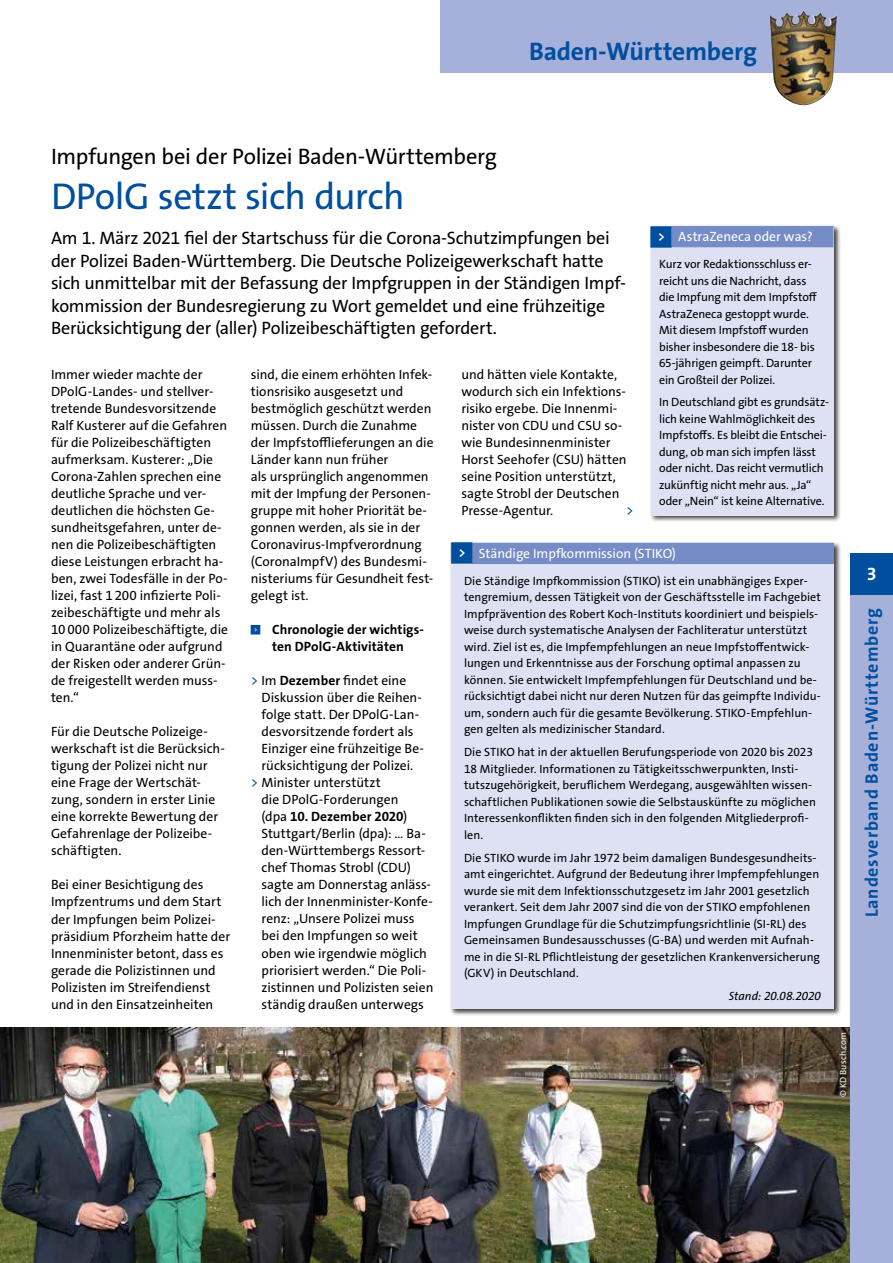
<style>
.page{position:relative;width:893px;height:1263px;background:#fff}
.page>*{position:absolute;margin:0;border:0;box-sizing:border-box;transform-origin:0 0}
.t1{font:37.5px "The Sans Os F";letter-spacing:-.015em;color:#004f9f}
.t2{font:700 25.5px "The Sans Os F";letter-spacing:-.005em;color:#004f9f}
.t3{font:22.5px "The Sans Os F";letter-spacing:-.015em;color:#000}
.t4{font:18px/22.5px "The Sans Os F";letter-spacing:-.015em;color:#000}
.t5{font:700 18px "The Sans Os F";letter-spacing:.045em;color:#004f9f}
.t6{font:700 18px "The Sans Os F";color:#fff}
.t7{font:13.5px/17px "The Sans Os F";color:#000}
.t8{font:700 13.5px/16.5px "The Sans Os F";letter-spacing:.005em;color:#000;text-align:center}
.t9{font:13.5px "The Sans Os F";color:#fff}
.t10{font:13.5px "The Sans Os F";color:#004f9f}
.t11{font:12px/16.5px "The Sans Os F";color:#000}
.t12{font:italic 12px "The Sans Os F";letter-spacing:-.01em;color:#000}
.t13{font:9px "The Sans Os F";letter-spacing:.015em;color:#fff}
.s1{font-family:"Top Numbers";color:#004f9f}
.s2{color:#004f9f}
.s3{font-weight:700}
.s4{font-weight:400}
</style>
<div class="page">
<div style="left:449px;top:541px;width:392px;height:475px;background:#000;opacity:.75"></div>
<div style="left:451px;top:543px;width:383px;height:465px;background:#dee1f3"></div>
<div style="left:472px;top:543px;width:362px;height:21px;background:#758cc6"></div>
<div style="left:455px;top:545px;width:13px;height:17px;background:#fff"></div>
<img style="left:0;top:1028px;width:850px;height:235px">
<div style="left:649px;top:224px;width:192px;height:299px;background:#000;opacity:.75"></div>
<div style="left:651px;top:226px;width:182px;height:289px;background:#dee1f3"></div>
<div style="left:671px;top:226px;width:162px;height:21px;background:#758cc6"></div>
<div style="left:655px;top:228px;width:17px;height:17px;background:#fff"></div>
<div style="left:850px;top:553px;width:43px;height:42px;background:#004f9f"></div>
<div style="left:850px;top:595px;width:43px;height:668px;background:#a5b0db"></div>
<div style="left:440px;top:0;width:453px;height:72px;background:#a5b0db"></div>
<img style="left:770px;top:11px;width:67px;height:94px">
<h2 class="t2" style="left:529px;top:35px;width:229px">Baden-Württemberg</h2>
<h3 class="t3" style="left:51px;top:142px;width:448px">Impfungen bei der Polizei Baden-Württemberg</h3>
<h1 class="t1" style="left:51px;top:172px;width:355px">DPolG setzt sich durch</h1>
<p class="t4" style="left:51px;top:227px;width:576px">Am 1. März 2021 fiel der Startschuss für die Corona-Schutzimpfungen bei der Polizei Baden-Württemberg. Die Deutsche Polizeigewerkschaft hatte sich unmittelbar mit der Befassung der Impfgruppen in der Ständigen Impf&shy;kommission der Bundesregierung zu Wort gemeldet und eine frühzeitige Berücksichtigung der (aller) Polizeibeschäftigten gefordert.</p>
<p class="t7" style="left:51px;top:366px;width:179px">Immer wieder machte der<br>DPolG-Landes- und stellver&shy;tretende Bundesvorsitzende<br>Ralf Kusterer auf die Gefahren für die Polizeibeschäftigten aufmerksam. Kusterer: „Die<br>Corona-Zahlen sprechen eine deutliche Sprache und ver&shy;deutlichen die höchsten Ge&shy;sundheitsgefahren, unter de&shy;nen die Polizeibeschäftigten diese Leistungen erbracht ha&shy;ben, zwei Todesfälle in der Po&shy;lizei, fast 1200 infizierte Poli&shy;zeibeschäftigte und mehr als<br>10000 Polizeibeschäftigte, die in Quarantäne oder aufgrund der Risken oder anderer Grün&shy;de freigestellt werden muss&shy;ten.“</p>
<p class="t7" style="left:51px;top:723px;width:175px">Für die Deutsche Polizeige&shy;werkschaft ist die Berücksich&shy;tigung der Polizei nicht nur eine Frage der Wertschät&shy;zung, sondern in erster Linie eine korrekte Bewertung der<br>Gefahrenlage der Polizeibe&shy;schäftigten.</p>
<p class="t7" style="left:51px;top:876px;width:181px">Bei einer Besichtigung des<br>Impfzentrums und dem Start der Impfungen beim Polizei&shy;präsidium Pforzheim hatte der<br>Innenminister betont, dass es gerade die Polizistinnen und<br>Polizisten im Streifendienst und in den Einsatzeinheiten</p>
<p class="t9" style="left:651px;top:228px;width:164px"><span class="s1">&lt;</span> AstraZeneca oder was?</p>
<p class="t11" style="left:659px;top:256px;width:159px">Kurz vor Redaktionsschluss er&shy;reicht uns die Nachricht, dass die Impfung mit dem Impfstoff<br>AstraZeneca gestoppt wurde.<br>Mit diesem Impfstoff wurden bisher insbesondere die 18- bis<br>65-jährigen geimpft. Darunter ein Großteil der Polizei.</p>
<p class="t11" style="left:659px;top:394px;width:172px">In Deutschland gibt es grundsätz&shy;lich keine Wahlmöglichkeit des Impfstoffs. Es bleibt die Entschei&shy;dung, ob man sich impfen lässt oder nicht. Das reicht vermutlich zukünftig nicht mehr aus. „Ja“ oder „Nein“ ist keine Alternative.</p>
<p class="t7" style="left:251px;top:366px;width:184px">sind, die einem erhöhten Infek&shy;tionsrisiko ausgesetzt und bestmöglich geschützt werden müssen. Durch die Zunahme der Impfstofflieferungen an die<br>Länder kann nun früher<br>als ursprünglich angenommen mit der Impfung der Personen&shy;gruppe mit hoher Priorität be&shy;gonnen werden, als sie in der<br>Coronavirus-Impfverordnung (CoronaImpfV) des Bundesmi&shy;nisteriums für Gesundheit fest&shy;gelegt ist.</p>
<p class="t8" style="left:251px;top:621px;width:174px"><sup>&lt;</sup> Chronologie der wichtigs&shy;ten DPolG-Aktivitäten</p>
<p class="t7" style="left:251px;top:672px;width:157px"><span class="s2">&gt;</span> Im <span class="s3">Dezember</span> findet eine</p>
<p class="t7" style="left:262px;top:689px;width:162px">Diskussion über die Reihen-</p>
<p class="t7" style="left:262px;top:706px;width:159px">folge statt. Der DPolG-Lan-</p>
<p class="t7" style="left:262px;top:723px;width:154px">desvorsitzende fordert als</p>
<p class="t7" style="left:262px;top:740px;width:164px">Einziger eine frühzeitige Be-</p>
<p class="t7" style="left:262px;top:757px;width:153px">rücksichtigung der Polizei.</p>
<p class="t7" style="left:251px;top:774px;width:131px"><span class="s2">&gt;</span> Minister unterstützt</p>
<p class="t7" style="left:262px;top:791px;width:138px">die DPolG-Forderungen</p>
<p class="t8" style="left:262px;top:809px;width:147px"><span class="s4">(dpa</span> 10. Dezember 2020<span class="s4">)</span></p>
<p class="t7" style="left:262px;top:825px;width:166px">Stuttgart/Berlin (dpa): … Ba-</p>
<p class="t7" style="left:262px;top:842px;width:165px">den-Württembergs Ressort-</p>
<p class="t7" style="left:262px;top:859px;width:151px">chef Thomas Strobl (CDU)</p>
<p class="t7" style="left:262px;top:876px;width:171px">sagte am Donnerstag anläss-</p>
<p class="t7" style="left:262px;top:893px;width:173px">lich der Innenminister-Konfe-</p>
<p class="t7" style="left:262px;top:910px;width:154px">renz: „Unsere Polizei muss</p>
<p class="t7" style="left:262px;top:927px;width:158px">bei den Impfungen so weit</p>
<p class="t7" style="left:262px;top:944px;width:167px">oben wie irgendwie möglich</p>
<p class="t7" style="left:262px;top:961px;width:166px">priorisiert werden.“ Die Poli-</p>
<p class="t7" style="left:262px;top:978px;width:173px">zistinnen und Polizisten seien</p>
<p class="t7" style="left:262px;top:995px;width:164px">ständig draußen unterwegs</p>
<p class="t7" style="left:461px;top:366px;width:167px">und hätten viele Kontakte, wodurch sich ein Infektions&shy;risiko ergebe. Die Innenmi&shy;nister von CDU und CSU so&shy;wie Bundesinnenminister<br>Horst Seehofer (CSU) hätten seine Position unterstützt, sagte Strobl der Deutschen<br>Presse-Agentur.</p>
<p class="t9" style="left:451px;top:544px;width:226px"><span class="s1">&lt;</span> Ständige Impfkommission (STIKO)</p>
<p class="t11" style="left:464px;top:573px;width:359px">Die Ständige Impfkommission (STIKO) ist ein unabhängiges Exper&shy;tengremium, dessen Tätigkeit von der Geschäftsstelle im Fachgebiet Impfprävention des Robert Koch-Instituts koordiniert und beispiels&shy;weise durch systematische Analysen der Fachliteratur unterstützt wird. Ziel ist es, die Impfempfehlungen an neue Impfstoffentwick&shy;lungen und Erkenntnisse aus der Forschung optimal anpassen zu können. Sie entwickelt Impfempfehlungen für Deutschland und be&shy;rücksichtigt dabei nicht nur deren Nutzen für das geimpfte Individu&shy;um, sondern auch für die gesamte Bevölkerung. STIKO-Empfehlun&shy;gen gelten als medizinischer Standard.</p>
<p class="t11" style="left:464px;top:744px;width:353px">Die STIKO hat in der aktuellen Berufungsperiode von 2020 bis 2023<br>18 Mitglieder. Informationen zu Tätigkeitsschwerpunkten, Insti&shy;tutszugehörigkeit, beruflichem Werdegang, ausgewählten wissen&shy;schaftlichen Publikationen sowie die Selbstauskünfte zu möglichen Interessenkonflikten finden sich in den folgenden Mitgliederprofi&shy;len.</p>
<p class="t11" style="left:464px;top:849px;width:358px">Die STIKO wurde im Jahr 1972 beim damaligen Bundesgesundheits&shy;amt eingerichtet. Aufgrund der Bedeutung ihrer Impfempfehlungen wurde sie mit dem Infektionsschutzgesetz im Jahr 2001 gesetzlich verankert. Seit dem Jahr 2007 sind die von der STIKO empfohlenen Impfungen Grundlage für die Schutzimpfungsrichtlinie (SI-RL) des Gemeinsamen Bundesausschusses (G-BA) und werden mit Aufnah&shy;me in die SI-RL Pflichtleistung der gesetzlichen Krankenversicherung (GKV) in Deutschland.</p>
<p class="t12" style="left:729px;top:988px;width:94px">Stand: 20.08.2020</p>
<p class="t10" style="left:626px;top:502px;width:9px">&gt;</p>
<p class="t13" style="left:837px;top:1097px;width:67px;rotate:-90deg">© KD Busch.com</p>
<h3 class="t6" style="left:867px;top:562px;width:11px">3</h3>
<h3 class="t5" style="left:860px;top:917px;width:311px;rotate:-90deg">Landesverband Baden-Württemberg</h3>
</div>
